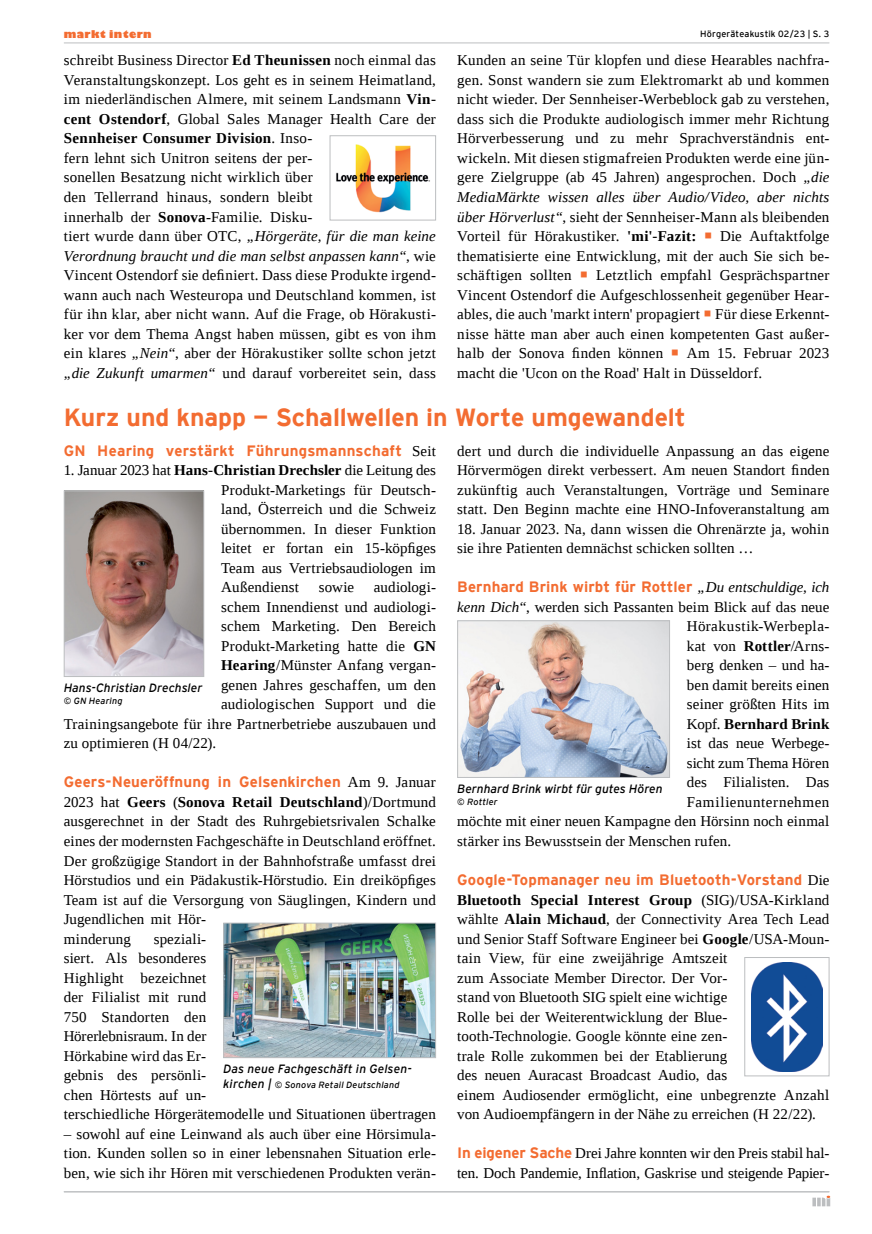
<style>
.page{position:relative;width:872px;height:1234px;background:#fff}
.page>*{position:absolute;margin:0;border:0;box-sizing:border-box;transform-origin:0 0}
.Telegramme-Ueberschr{font:700 24.75px "Interstate";letter-spacing:-.005em;color:#f36c31}
.Fliesstext{font:15px/19.5px "Liberation Serif";letter-spacing:.01em;color:#000}
.Fliesstext-2{font:700 15px "Interstate";letter-spacing:.01em;color:#f36c31}
.Fliesstext-3{font:15px "Liberation Serif";letter-spacing:.035em;color:#000}
.Fliesstext-4{font:15px "Liberation Serif";letter-spacing:.04em;color:#000}
.Fliesstext-5{font:700 15px "Liberation Serif";letter-spacing:.01em;color:#000}
.Bildunterschrift{font:italic 12px "Interstate";letter-spacing:.005em;color:#000}
.t1{font:800 10.5px "Gill Sansformi";letter-spacing:.035em;color:#f36c31}
.Bildunterschrift-2{font:italic 9px "Interstate";letter-spacing:.02em;color:#000}
.t2{font:9px "Interstate";letter-spacing:.025em;color:#000}
.Copyright-Hinweis{font:italic 9px "Interstate";letter-spacing:.025em;color:#000}
.s1{font-weight:700}
.s2{font-style:italic}
.s3{color:#f36c31}
.s4{font-family:"Liberation Serif";font-weight:400;color:#000}
.s5{font-family:"Liberation Serif";font-weight:400;font-style:italic;color:#000}
.s6{font-weight:400}
.s7{font-family:"Interstate";font-weight:700;color:#f36c31}
.s8{font-size:12px}
</style>
<div class="page">
<hr style="left:64px;top:43px;width:765px;height:1px;background:#bcbec0">
<svg style="left:812px;top:1195px;width:18px;height:10px"></svg>
<hr style="left:64px;top:1191px;width:765px;height:1px;background:#bcbec0">
<img style="left:336px;top:144px;width:94px;height:69px">
<div style="left:330px;top:135px;width:106px;height:85px;border:1px solid #bcbec0"></div>
<img style="left:751px;top:962px;width:71px;height:108px">
<div style="left:744px;top:956px;width:85px;height:119px;border:1px solid #bcbec0"></div>
<img style="left:66px;top:492px;width:136px;height:182px">
<div style="left:64px;top:490px;width:140px;height:186px;border:1px solid #bcbec0"></div>
<img style="left:225px;top:924px;width:209px;height:131px">
<div style="left:223px;top:922px;width:213px;height:135px;border:1px solid #bcbec0"></div>
<img style="left:459px;top:622px;width:209px;height:153px">
<div style="left:457px;top:620px;width:213px;height:157px;border:1px solid #bcbec0"></div>
<p class="t1" style="left:64px;top:28px;width:89px">markt intern</p>
<p class="t2" style="left:700px;top:27px;width:131px">Hörgeräteakustik 02/23 | S. 3</p>
<p class="Fliesstext" style="left:64px;top:51px;width:374px">schreibt Business Director <span class="s1">Ed Theunissen</span> noch einmal das Veranstaltungskonzept. Los geht es in seinem Heimatland, im niederländischen Almere, mit seinem Landsmann <span class="s1">Vin&shy;cent Ostendorf</span>, Global Sales Manager Health Care der <span class="s1">Sennheiser Consumer Division</span>. Inso-<br>fern lehnt sich Unitron seitens der per-<br>sonellen Besatzung nicht wirklich über<br>den Tellerrand hinaus, sondern bleibt<br>innerhalb der <span class="s1">Sonova</span>-Familie. Disku-<br>tiert wurde dann über OTC, <span class="s2">„Hörgeräte, für die man keine Verordnung braucht und die man selbst anpassen kann“</span>, wie Vincent Ostendorf sie definiert. Dass diese Produkte irgend&shy;wann auch nach Westeuropa und Deutschland kommen, ist für ihn klar, aber nicht wann. Auf die Frage, ob Hörakusti&shy;ker vor dem Thema Angst haben müssen, gibt es von ihm ein klares <span class="s2">„Nein“</span>, aber der Hörakustiker sollte schon jetzt <span class="s2">„die Zukunft umarmen“</span> und darauf vorbereitet sein, dass</p>
<p class="Fliesstext" style="left:457px;top:51px;width:374px;text-align:justify">Kunden an seine Tür klopfen und diese Hearables nachfra&shy;gen. Sonst wandern sie zum Elektromarkt ab und kommen nicht wieder. Der Sennheiser-Werbeblock gab zu verstehen, dass sich die Produkte audiologisch immer mehr Richtung Hörverbesserung und zu mehr Sprachverständnis ent&shy;wickeln. Mit diesen stigmafreien Produkten werde eine jün&shy;gere Zielgruppe (ab 45 Jahren) angesprochen. Doch <span class="s2">„die MediaMärkte wissen alles über Audio/Video, aber nichts über Hörverlust“</span>, sieht der Sennheiser-Mann als bleibenden Vorteil für Hörakustiker. <span class="s1">'mi'-Fazit:</span> <span class="s3">○</span> Die Auftaktfolge thematisierte eine Entwicklung, mit der auch Sie sich be&shy;schäftigen sollten <span class="s3">○</span> Letztlich empfahl Gesprächspartner Vincent Ostendorf die Aufgeschlossenheit gegenüber Hear&shy;ables, die auch 'markt intern' propagiert <span class="s3">○</span> Für diese Erkennt&shy;nisse hätte man aber auch einen kompetenten Gast außer&shy;halb der Sonova finden können <span class="s3">○</span> Am 15. Februar 2023 macht die 'Ucon on the Road' Halt in Düsseldorf.</p>
<p class="Telegramme-Ueberschr" style="left:64px;top:399px;width:623px">Kurz und knapp — Schallwellen in Worte umgewandelt</p>
<p class="Fliesstext-2" style="left:64px;top:439px;width:374px">GN Hearing verstärkt Führungsmannschaft <span class="s4">Seit</span></p>
<p class="Fliesstext" style="left:221px;top:460px;width:216px;text-align:justify;text-indent:-157px">1. Januar 2023 hat <span class="s1">Hans-Christian Drechsler</span> die Leitung des Produkt-Marketings für Deutsch&shy;land, Österreich und die Schweiz übernommen. In dieser Funktion leitet er fortan ein 15-köpfiges Team aus Vertriebsaudiologen im Außendienst</p>
<p class="Fliesstext" style="left:457px;top:441px;width:374px;text-align:justify">dert und durch die individuelle Anpassung an das eigene Hörvermögen direkt verbessert. Am neuen Standort finden zukünftig auch Veranstaltungen, Vorträge und Seminare statt. Den Beginn machte eine HNO-Infoveranstaltung am</p>
<p class="Fliesstext" style="left:457px;top:519px;width:373px">18. Januar 2023. Na, dann wissen die Ohrenärzte ja, wohin sie ihre Patienten demnächst schicken sollten …</p>
<p class="Fliesstext-2" style="left:457px;top:576px;width:374px">Bernhard Brink wirbt für Rottler <span class="s5">„Du entschuldige, ich</span></p>
<p class="Fliesstext" style="left:457px;top:597px;width:374px"><span class="s2">kenn Dich“</span>, werden sich Passanten beim Blick auf das neue</p>
<p class="Fliesstext-3" style="left:687px;top:616px;width:144px">Hörakustik-Werbepla-</p>
<p class="Fliesstext" style="left:687px;top:636px;width:144px">kat von <span class="s1">Rottler</span>/Arns-</p>
<p class="Fliesstext" style="left:687px;top:655px;width:144px">berg denken – und ha-</p>
<p class="Fliesstext" style="left:687px;top:675px;width:144px">ben damit bereits einen</p>
<p class="Fliesstext" style="left:687px;top:694px;width:144px">seiner größten Hits im</p>
<p class="Fliesstext-5" style="left:687px;top:713px;width:144px"><span class="s6">Kopf.</span> Bernhard Brink</p>
<p class="Fliesstext" style="left:687px;top:733px;width:144px">ist das neue Werbege-</p>
<p class="Fliesstext" style="left:687px;top:753px;width:144px">sicht zum Thema Hören</p>
<p class="Fliesstext" style="left:687px;top:772px;width:144px">des Filialisten. Das</p>
<p class="Fliesstext-4" style="left:687px;top:792px;width:144px">Familienunternehmen</p>
<p class="Fliesstext" style="left:457px;top:811px;width:374px">möchte mit einer neuen Kampagne den Hörsinn noch einmal</p>
<p class="Fliesstext" style="left:457px;top:831px;width:275px">stärker ins Bewusstsein der Menschen rufen.</p>
<p class="Fliesstext" style="left:457px;top:870px;width:374px"><span class="s7">Google-Topmanager neu im Bluetooth-Vorstand</span> Die <span class="s1">Bluetooth Special Interest Group</span> (SIG)/USA-Kirkland wählte <span class="s1">Alain Michaud</span>, der Connectivity Area Tech Lead und Senior Staff Software Engineer bei <span class="s1">Google</span>/USA-Moun&shy;tain View, für eine zweijährige Amtszeit<br>zum Associate Member Director. Der Vor-<br>stand von Bluetooth SIG spielt eine wichtige<br>Rolle bei der Weiterentwicklung der Blue&shy;tooth-Technologie. Google könnte eine zen-<br>trale Rolle zukommen bei der Etablierung<br>des neuen Auracast Broadcast Audio, das<br>einem Audiosender ermöglicht, eine unbegrenzte Anzahl von Audioempfängern in der Nähe zu erreichen (H 22/22).</p>
<p class="Fliesstext" style="left:457px;top:1143px;width:374px"><span class="s7">In eigener Sache</span> Drei Jahre konnten wir den Preis stabil hal&shy;ten. Doch Pandemie, Inflation, Gaskrise und steigende Papier-</p>
<p class="Fliesstext" style="left:319px;top:577px;width:37px">sowie</p>
<p class="Fliesstext" style="left:374px;top:577px;width:63px">audiologi-</p>
<p class="Fliesstext" style="left:221px;top:597px;width:216px">schem Innendienst und audiologi-</p>
<p class="Fliesstext" style="left:221px;top:616px;width:216px">schem Marketing. Den Bereich</p>
<p class="Fliesstext" style="left:221px;top:636px;width:216px">Produkt-Marketing hatte die <span class="s1">GN</span></p>
<p class="Fliesstext" style="left:221px;top:655px;width:216px"><span class="s1">Hearing</span>/Münster Anfang vergan-</p>
<p class="Fliesstext" style="left:221px;top:675px;width:216px">genen Jahres geschaffen, um den</p>
<p class="Fliesstext" style="left:221px;top:694px;width:216px">audiologischen Support und die</p>
<p class="Fliesstext" style="left:64px;top:714px;width:374px">Trainingsangebote für ihre Partnerbetriebe auszubauen und</p>
<p class="Fliesstext" style="left:64px;top:733px;width:154px">zu optimieren (H 04/22).</p>
<p class="Fliesstext" style="left:64px;top:772px;width:374px"><span class="s7">Geers-Neueröffnung in Gelsenkirchen</span> Am 9. Januar 2023 hat <span class="s1">Geers</span> (<span class="s1">Sonova Retail Deutschland</span>)/Dortmund ausgerechnet in der Stadt des Ruhrgebietsrivalen Schalke eines der modernsten Fachgeschäfte in Deutschland eröffnet.<br>Der großzügige Standort in der Bahnhofstraße umfasst drei Hörstudios und ein Pädakustik-Hörstudio. Ein dreiköpfiges Team ist auf die Versorgung von Säuglingen, Kindern und Jugendlichen mit Hör-<br>minderung</p>
<p class="Bildunterschrift" style="left:64px;top:678px;width:140px">Hans-Christian Drechsler</p>
<p class="Copyright-Hinweis" style="left:64px;top:694px;width:60px">© GN Hearing</p>
<p class="Bildunterschrift" style="left:457px;top:779px;width:207px">Bernhard Brink wirbt für gutes Hören</p>
<p class="Copyright-Hinweis" style="left:457px;top:794px;width:42px">© Rottler</p>
<p class="Fliesstext" style="left:64px;top:928px;width:374px;text-indent:90px">speziali-<br>siert. Als besonderes<br>Highlight bezeichnet<br>der Filialist mit rund<br>750 Standorten den<br>Hörerlebnisraum. In der<br>Hörkabine wird das Er-<br>gebnis des persönli-<br>chen Hörtests auf un-<br>terschiedliche Hörgerätemodelle und Situationen übertragen</p>
<p class="Fliesstext" style="left:64px;top:1123px;width:374px;text-align:justify">– sowohl auf eine Leinwand als auch über eine Hörsimula&shy;tion. Kunden sollen so in einer lebensnahen Situation erle&shy;ben, wie sich ihr Hören mit verschiedenen Produkten verän-</p>
<p class="Bildunterschrift" style="left:223px;top:1059px;width:189px">Das neue Fachgeschäft in Gelsen-</p>
<p class="Bildunterschrift-2" style="left:223px;top:1077px;width:178px"><span class="s8">kirchen |</span> © Sonova Retail Deutschland</p>
</div>
